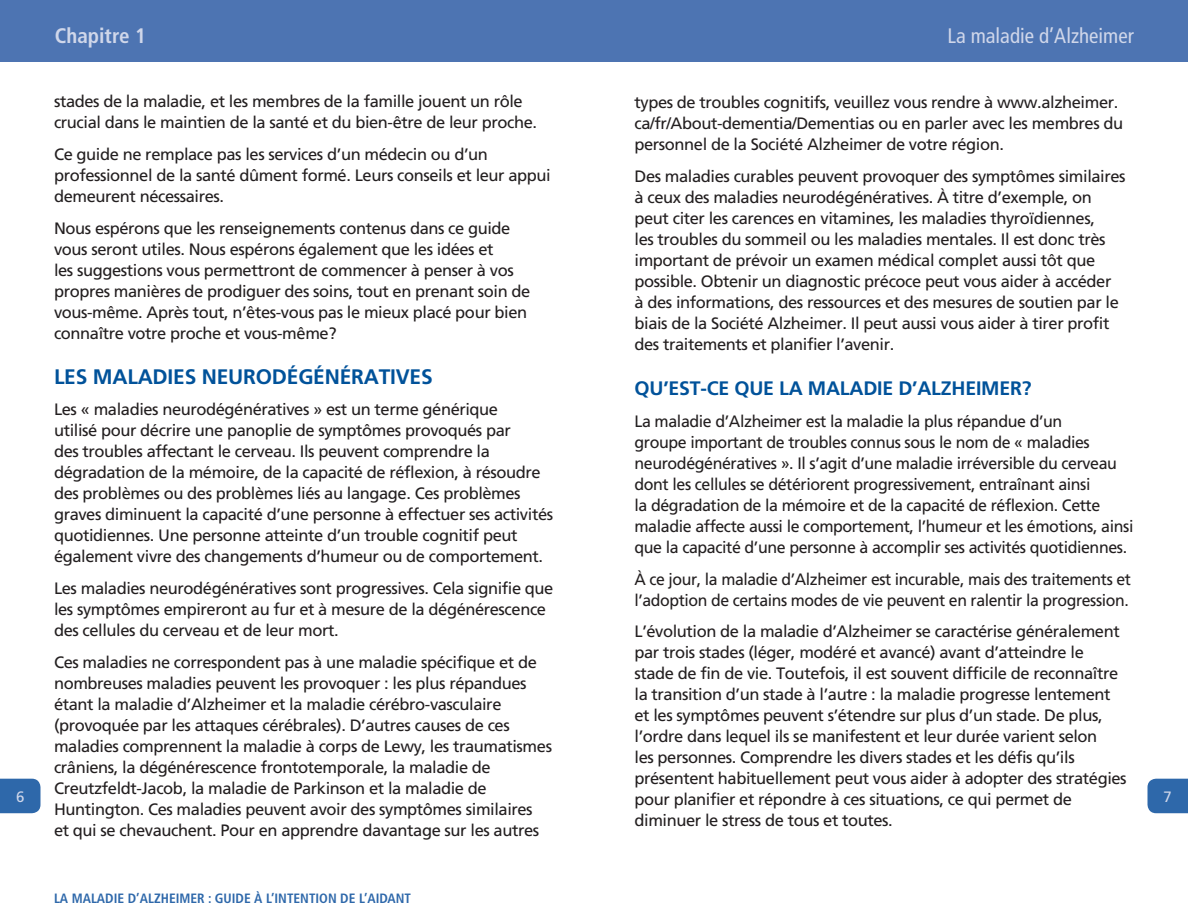
<style>
.page{position:relative;width:1188px;height:918px;background:#fff}
.page>*{position:absolute;margin:0;border:0;box-sizing:border-box;transform-origin:0 0}
.Subhead{font:700 21px "Frutiger";letter-spacing:-.01em;color:#01529a}
.t1{font:condensed 21px "Frutiger";color:#d0d7ea}
.t2{font:700 condensed 21px "Frutiger";color:#d0d7ea}
.Subhead-2{font:700 19.5px "Frutiger";letter-spacing:-.01em;color:#01529a}
.body_text{font:16.5px/21px "Frutiger";letter-spacing:-.025em;color:#231f20}
.body_text-2{font:16.5px/21px "Frutiger";letter-spacing:-.025em;color:#231f20;scale:.96 1}
.t3{font:15px "Frutiger";color:#d0d7ea}
.t4{font:700 condensed 13.5px "Frutiger";color:#2e68aa}
</style>
<div class="page">
<div style="left:0;top:0;width:594px;height:62px;background:#4d74b2"></div>
<div style="left:594px;top:0;width:594px;height:62px;background:#4d74b2"></div>
<svg style="left:0;top:779px;width:40px;height:34px"></svg>
<svg style="left:1148px;top:779px;width:40px;height:34px"></svg>
<p class="t2" style="left:55px;top:23px;width:93px">Chapitre 1</p>
<p class="t1" style="left:947px;top:23px;width:188px">La maladie d’Alzheimer</p>
<p class="body_text" style="left:54px;top:91px;width:485px">stades de la maladie, et les membres de la famille jouent un rôle crucial dans le maintien de la santé et du bien-être de leur proche.</p>
<p class="body_text" style="left:54px;top:143px;width:498px">Ce guide ne remplace pas les services d’un médecin ou d’un professionnel de la santé dûment formé. Leurs conseils et leur appui demeurent nécessaires.</p>
<p class="body_text" style="left:54px;top:217px;width:478px">Nous espérons que les renseignements contenus dans ce guide vous seront utiles. Nous espérons également que les idées et<br>les suggestions vous permettront de commencer à penser à vos propres manières de prodiguer des soins, tout en prenant soin de vous-même. Après tout, n’êtes-vous pas le mieux placé pour bien connaître votre proche et vous-même?</p>
<p class="Subhead" style="left:54px;top:364px;width:380px">LES MALADIES NEURODÉGÉNÉRATIVES</p>
<p class="body_text" style="left:54px;top:399px;width:501px">Les « maladies neurodégénératives » est un terme générique<br>utilisé pour décrire une panoplie de symptômes provoqués par<br>des troubles affectant le cerveau. Ils peuvent comprendre la dégradation de la mémoire, de la capacité de réflexion, à résoudre des problèmes ou des problèmes liés au langage. Ces problèmes graves diminuent la capacité d’une personne à effectuer ses activités quotidiennes. Une personne atteinte d’un trouble cognitif peut également vivre des changements d’humeur ou de comportement.</p>
<p class="body_text" style="left:54px;top:578px;width:501px">Les maladies neurodégénératives sont progressives. Cela signifie que les symptômes empireront au fur et à mesure de la dégénérescence des cellules du cerveau et de leur mort.</p>
<p class="body_text" style="left:54px;top:652px;width:500px">Ces maladies ne correspondent pas à une maladie spécifique et de nombreuses maladies peuvent les provoquer : les plus répandues étant la maladie d’Alzheimer et la maladie cérébro-vasculaire (provoquée par les attaques cérébrales). D’autres causes de ces maladies comprennent la maladie à corps de Lewy, les traumatismes crâniens, la dégénérescence frontotemporale, la maladie de Creutzfeldt-Jacob, la maladie de Parkinson et la maladie de Huntington. Ces maladies peuvent avoir des symptômes similaires<br>et qui se chevauchent. Pour en apprendre davantage sur les autres</p>
<p class="body_text" style="left:634px;top:92px;width:490px">types de troubles cognitifs, veuillez vous rendre à www.alzheimer. ca/fr/About-dementia/Dementias ou en parler avec les membres du personnel de la Société Alzheimer de votre région.</p>
<p class="body_text" style="left:634px;top:166px;width:493px">Des maladies curables peuvent provoquer des symptômes similaires à ceux des maladies neurodégénératives. À titre d’exemple, on peut citer les carences en vitamines, les maladies thyroïdiennes,<br>les troubles du sommeil ou les maladies mentales. Il est donc très important de prévoir un examen médical complet aussi tôt que possible. Obtenir un diagnostic précoce peut vous aider à accéder<br>à des informations, des ressources et des mesures de soutien par le biais de la Société Alzheimer. Il peut aussi vous aider à tirer profit des traitements et planifier l’avenir.</p>
<p class="Subhead-2" style="left:634px;top:377px;width:399px">QU’EST-CE QUE LA MALADIE D’ALZHEIMER?</p>
<p class="body_text" style="left:634px;top:410px;width:500px">La maladie d’Alzheimer est la maladie la plus répandue d’un<br>groupe important de troubles connus sous le nom de « maladies neurodégénératives ». Il s’agit d’une maladie irréversible du cerveau dont les cellules se détériorent progressivement, entraînant ainsi<br>la dégradation de la mémoire et de la capacité de réflexion. Cette maladie affecte aussi le comportement, l’humeur et les émotions, ainsi que la capacité d’une personne à accomplir ses activités quotidiennes.</p>
<p class="body_text-2" style="left:634px;top:568px;width:519px">À ce jour, la maladie d’Alzheimer est incurable, mais des traitements et l’adoption de certains modes de vie peuvent en ralentir la progression.</p>
<p class="body_text" style="left:634px;top:621px;width:494px">L’évolution de la maladie d’Alzheimer se caractérise généralement par trois stades (léger, modéré et avancé) avant d’atteindre le stade de fin de vie. Toutefois, il est souvent difficile de reconnaître la transition d’un stade à l’autre : la maladie progresse lentement et les symptômes peuvent s’étendre sur plus d’un stade. De plus, l’ordre dans lequel ils se manifestent et leur durée varient selon<br>les personnes. Comprendre les divers stades et les défis qu’ils présentent habituellement peut vous aider à adopter des stratégies pour planifier et répondre à ces situations, ce qui permet de diminuer le stress de tous et toutes.</p>
<p class="t3" style="left:16px;top:788px;width:10px">6</p>
<p class="t3" style="left:1164px;top:788px;width:10px">7</p>
<p class="t4" style="left:54px;top:891px;width:359px">LA MALADIE D’ALZHEIMER : GUIDE À L’INTENTION DE L’AIDANT</p>
</div>
